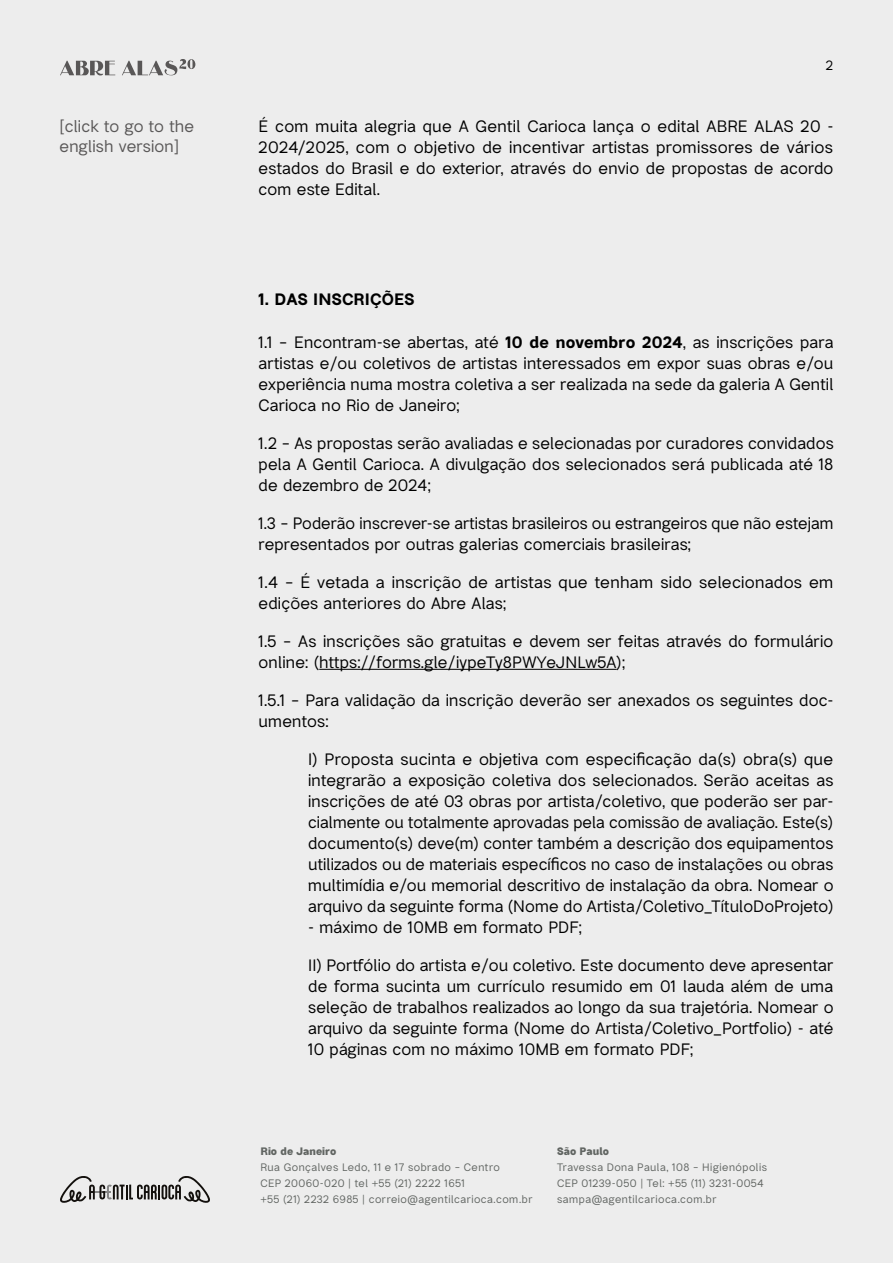
<style>
.page{position:relative;width:893px;height:1263px;background:#ededed}
.page>*{position:absolute;margin:0;border:0;box-sizing:border-box;transform-origin:0 0}
.t1{font:16.5px/21px "Bright Grotesk";letter-spacing:.01em;color:#000;text-align:justify}
.t2{font:16.5px/19.5px "Bright Grotesk";letter-spacing:.01em;color:#595757}
.t3{font:700 16.5px "Bright Grotesk";letter-spacing:.01em;color:#000}
.t4{font:13.5px "Bright Grotesk";color:#000}
.t5{font:10.8px/15.9px "Bright Grotesk";letter-spacing:.045em;color:#616562}
.t6{font:800 10.8px "Bright Grotesk";color:#616562}
.s1{font-weight:700}
</style>
<div class="page">
<svg style="left:60px;top:59px;width:135px;height:16px"></svg>
<svg style="left:60px;top:1176px;width:150px;height:27px"></svg>
<hr style="left:319px;top:669px;width:298px;height:1px;background:#000">
<p class="t2" style="left:60px;top:117px;width:136px">[click to go to the english version]</p>
<p class="t4" style="left:826px;top:57px;width:9px">2</p>
<p class="t1" style="left:259px;top:116px;width:576px">É com muita alegria que A Gentil Carioca lança o edital ABRE ALAS 20 - 2024/2025, com o objetivo de incentivar artistas promissores de vários estados do Brasil e do exterior, através do envio de propostas de acordo com este Edital.</p>
<p class="t3" style="left:259px;top:289px;width:157px">1. DAS INSCRIÇÕES</p>
<p class="t1" style="left:259px;top:331px;width:576px">1.1 – Encontram-se abertas, até <span class="s1">10 de novembro 2024</span>, as inscrições para artistas e/ou coletivos de artistas interessados em expor suas obras e/ou experiência numa mostra coletiva a ser realizada na sede da galeria A Gentil Carioca no Rio de Janeiro;</p>
<p class="t1" style="left:259px;top:432px;width:577px">1.2 – As propostas serão avaliadas e selecionadas por curadores convidados pela A Gentil Carioca. A divulgação dos selecionados será publicada até 18 de dezembro de 2024;</p>
<p class="t1" style="left:259px;top:512px;width:576px">1.3 – Poderão inscrever-se artistas brasileiros ou estrangeiros que não estejam representados por outras galerias comerciais brasileiras;</p>
<p class="t1" style="left:259px;top:571px;width:576px">1.4 – É vetada a inscrição de artistas que tenham sido selecionados em edições anteriores do Abre Alas;</p>
<p class="t1" style="left:259px;top:630px;width:576px">1.5 – As inscrições são gratuitas e devem ser feitas através do formulário online: (https://forms.gle/iypeTy8PWYeJNLw5A);</p>
<p class="t1" style="left:259px;top:689px;width:576px">1.5.1 – Para validação da inscrição deverão ser anexados os seguintes doc&shy;umentos:</p>
<p class="t1" style="left:308px;top:748px;width:527px">I) Proposta sucinta e objetiva com especificação da(s) obra(s) que integrarão a exposição coletiva dos selecionados. Serão aceitas as inscrições de até 03 obras por artista/coletivo, que poderão ser par&shy;cialmente ou totalmente aprovadas pela comissão de avaliação. Este(s) documento(s) deve(m) conter também a descrição dos equipamentos utilizados ou de materiais específicos no caso de instalações ou obras multimídia e/ou memorial descritivo de instalação da obra. Nomear o arquivo da seguinte forma (Nome do Artista/Coletivo_TítuloDoProjeto)</p>
<p class="t1" style="left:308px;top:916px;width:275px">- máximo de 10MB em formato PDF;</p>
<p class="t1" style="left:308px;top:954px;width:527px">II) Portfólio do artista e/ou coletivo. Este documento deve apresentar de forma sucinta um currículo resumido em 01 lauda além de uma seleção de trabalhos realizados ao longo da sua trajetória. Nomear o arquivo da seguinte forma (Nome do Artista/Coletivo_Portfolio) - até 10 páginas com no máximo 10MB em formato PDF;</p>
<p class="t6" style="left:260px;top:1144px;width:77px">Rio de Janeiro</p>
<p class="t5" style="left:260px;top:1159px;width:274px">Rua Gonçalves Ledo, 11 e 17 sobrado – Centro<br>CEP 20060-020 | tel +55 (21) 2222 1651<br>+55 (21) 2232 6985 | correio@agentilcarioca.com.br</p>
<p class="t6" style="left:557px;top:1144px;width:53px">São Paulo</p>
<p class="t5" style="left:557px;top:1159px;width:211px">Travessa Dona Paula, 108 – Higienópolis<br>CEP 01239-050 | Tel: +55 (11) 3231-0054 sampa@agentilcarioca.com.br</p>
</div>
